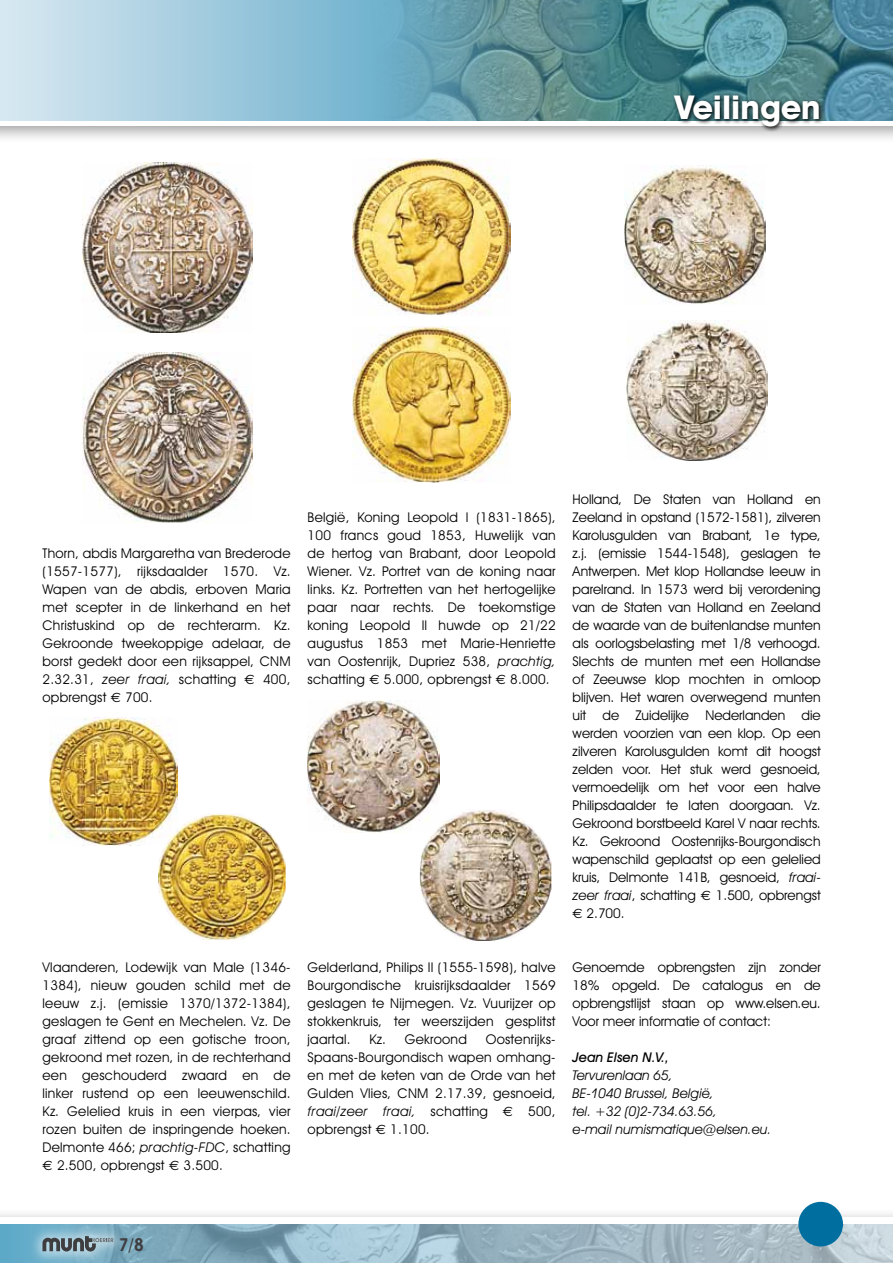
<style>
.page{position:relative;width:893px;height:1263px;background:#fff}
.page>*{position:absolute;margin:0;border:0;box-sizing:border-box;transform-origin:0 0}
.t1{font:700 33px "Avant Garde IT Cby BT";color:#fff}
.t2{font:600 18px "Avant Garde IT Cby BT";color:#3e3d40}
.t3{font:13.5px/18px "Avant Garde IT Cby BT";letter-spacing:.02em;color:#000;text-align:justify}
.t4{font:italic 13.5px/18px "Avant Garde IT Cby BT";color:#000}
.t5{font:italic 500 13.5px "Avant Garde IT Cby BT";color:#000}
.s1{font-style:italic}
.s2{font-family:"Euro Sans"}
</style>
<div class="page">
<div style="left:0;top:1207px;width:893px;height:56px;background:#000;opacity:.4"></div>
<div style="left:0;top:1218px;width:893px;height:45px;background:#fff"></div>
<div style="left:0;top:0;width:893px;height:143px;background:#000;opacity:.4"></div>
<svg style="left:0;top:120px;width:893px;height:5px"></svg>
<img style="left:0;top:1224px;width:893px;height:39px">
<img style="left:0;top:0;width:893px;height:120px">
<div style="left:798px;top:1202px;width:45px;height:44px;background:#006f9f;border-radius:50%"></div>
<svg style="left:670px;top:92px;width:154px;height:40px;background:#597173"></svg>
<img style="left:82px;top:163px;width:170px;height:169px">
<img style="left:82px;top:352px;width:170px;height:170px">
<img style="left:50px;top:717px;width:127px;height:129px">
<img style="left:353px;top:159px;width:157px;height:157px">
<img style="left:625px;top:166px;width:140px;height:138px">
<img style="left:627px;top:321px;width:140px;height:140px">
<img style="left:353px;top:326px;width:157px;height:156px">
<img style="left:308px;top:701px;width:131px;height:131px">
<img style="left:420px;top:809px;width:131px;height:132px">
<img style="left:158px;top:813px;width:128px;height:127px">
<div style="left:28px;top:1221px;width:97px;height:42px;background:#fff;opacity:.5"></div>
<svg style="left:42px;top:1236px;width:71px;height:15px"></svg>
<h1 class="t1" style="left:675px;top:87px;width:147px">Veilingen</h1>
<p class="t3" style="left:43px;top:544px;width:250px">Thorn, abdis Margaretha van Brederode (1557-1577), rijksdaalder 1570. Vz.<br>Wapen van de abdis, erboven Maria met scepter in de linkerhand en het Christuskind op de rechterarm. Kz.<br>Gekroonde tweekoppige adelaar, de borst gedekt door een rijksappel, CNM 2.32.31, <span class="s1">zeer fraai,</span> schatting <span class="s2">€</span> 400, opbrengst <span class="s2">€</span> 700.</p>
<p class="t3" style="left:308px;top:508px;width:250px">België, Koning Leopold I (1831-1865), 100 francs goud 1853, Huwelijk van de hertog van Brabant, door Leopold Wiener. Vz. Portret van de koning naar links. Kz. Portretten van het hertogelijke paar naar rechts. De toekomstige koning Leopold II huwde op 21/22 augustus 1853 met Marie-Henriette van Oostenrijk, Dupriez 538, <span class="s1">prachtig, </span>schatting <span class="s2">€</span> 5.000, opbrengst <span class="s2">€</span> 8.000.</p>
<p class="t3" style="left:573px;top:490px;width:250px">Holland, De Staten van Holland en Zeeland in opstand (1572-1581), zilveren Karolusgulden van Brabant, 1e type, z.j. (emissie 1544-1548), geslagen te Antwerpen. Met klop Hollandse leeuw in parelrand. In 1573 werd bij verordening van de Staten van Holland en Zeeland de waarde van de buitenlandse munten als oorlogsbelasting met 1/8 verhoogd.<br>Slechts de munten met een Hollandse of Zeeuwse klop mochten in omloop blijven. Het waren overwegend munten uit de Zuidelijke Nederlanden die werden voorzien van een klop. Op een zilveren Karolusgulden komt dit hoogst zelden voor. Het stuk werd gesnoeid, vermoedelijk om het voor een halve Philipsdaalder te laten doorgaan. Vz.<br>Gekroond borstbeeld Karel V naar rechts.<br>Kz. Gekroond Oostenrijks-Bourgondisch wapenschild geplaatst op een gelelied kruis, Delmonte 141B, gesnoeid, <span class="s1">fraai&shy;zeer fraai</span>, schatting <span class="s2">€</span> 1.500, opbrengst <span class="s2">€</span> 2.700.</p>
<p class="t3" style="left:43px;top:958px;width:250px">Vlaanderen, Lodewijk van Male (1346- 1384), nieuw gouden schild met de leeuw z.j. (emissie 1370/1372-1384), geslagen te Gent en Mechelen. Vz. De graaf zittend op een gotische troon, gekroond met rozen, in de rechterhand een geschouderd zwaard en de linker rustend op een leeuwenschild.<br>Kz. Gelelied kruis in een vierpas, vier rozen buiten de inspringende hoeken.<br>Delmonte 466; <span class="s1">prachtig-FDC</span>, schatting <span class="s2">€</span> 2.500, opbrengst <span class="s2">€</span> 3.500.</p>
<p class="t3" style="left:308px;top:958px;width:250px">Gelderland, Philips II (1555-1598), halve Bourgondische kruisrijksdaalder 1569 geslagen te Nijmegen. Vz. Vuurijzer op stokkenkruis, ter weerszijden gesplitst jaartal.</p>
<p class="t3" style="left:308px;top:1030px;width:250px;text-indent:178px">Oostenrijks-Spaans-Bourgondisch wapen omhang&shy;en met de keten van de Orde van het Gulden Vlies, CNM 2.17.39, gesnoeid, <span class="s1">fraai/zeer fraai,</span> schatting <span class="s2">€</span> 500, opbrengst <span class="s2">€</span> 1.100.</p>
<p class="t3" style="left:369px;top:1030px;width:99px">Kz. Gekroond</p>
<p class="t3" style="left:573px;top:958px;width:250px">Genoemde opbrengsten zijn zonder 18% opgeld. De catalogus en de opbrengstlijst staan op www.elsen.eu.<br>Voor meer informatie of contact:</p>
<p class="t5" style="left:573px;top:1049px;width:98px">Jean Elsen N.V.,</p>
<p class="t4" style="left:573px;top:1066px;width:200px">Tervurenlaan 65,<br>BE-1040 Brussel, België,<br>tel. +32 (0)2-734.63.56,<br>e-mail numismatique@elsen.eu.</p>
<h2 class="t2" style="left:119px;top:1233px;width:27px">7/8</h2>
</div>
